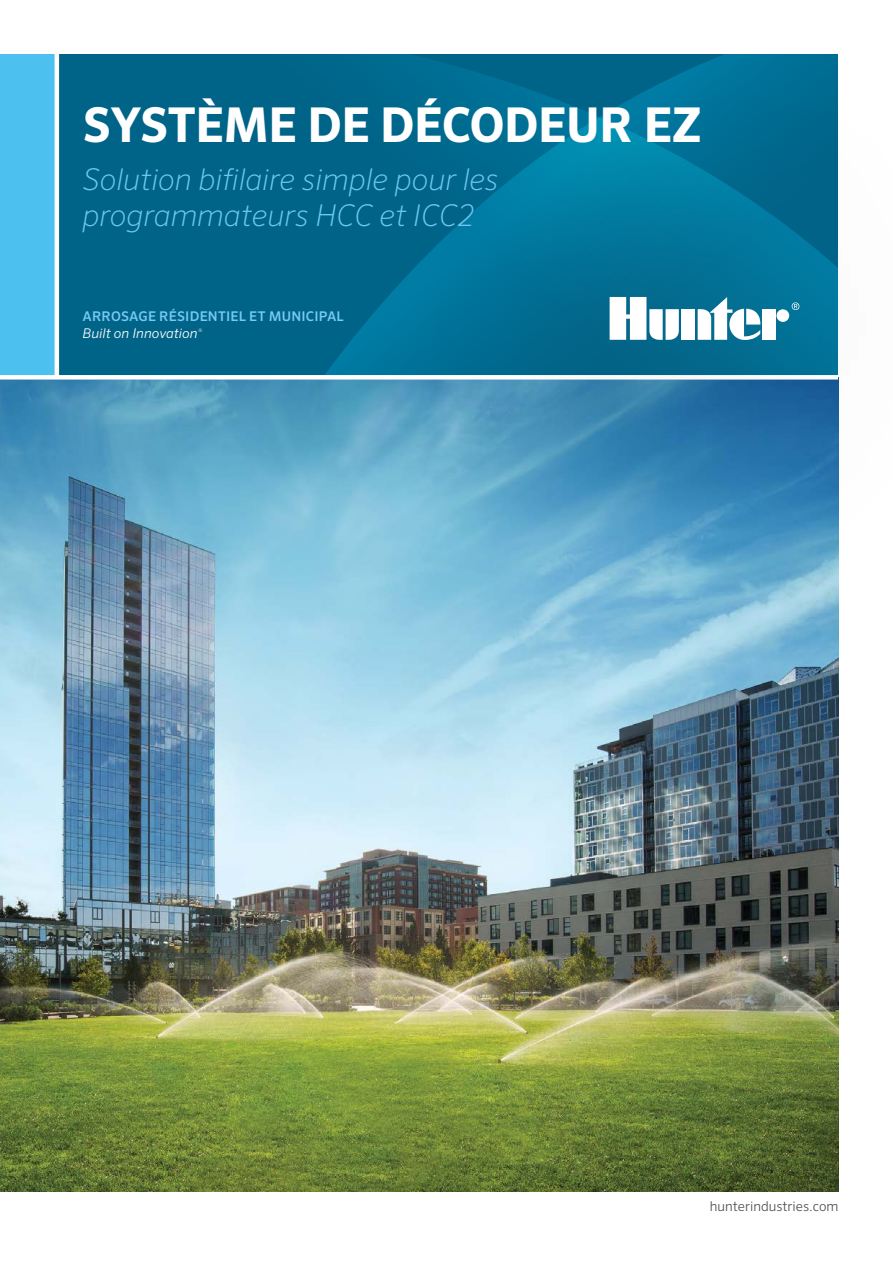
<style>
.page{position:relative;width:893px;height:1263px;background:#fff}
.page>*{position:absolute;margin:0;border:0;box-sizing:border-box;transform-origin:0 0}
.t1{font:700 48px "Sero Pro";letter-spacing:-.01em;color:#fff}
.t2{font:italic 200 30px/36px "Sero Pro";color:#6ec7f1}
.t3{font:300 13.5px "Sero Pro";color:#515254}
.t4{font:500 13.35px/17.4px "Sero Pro";letter-spacing:.015em;color:#77caf1}
.s1{font-weight:300;font-style:italic;color:#fff}
</style>
<div class="page">
<div style="left:57px;top:54px;width:781px;height:323px;background:#006488"></div>
<svg style="left:325px;top:54px;width:513px;height:321px"></svg>
<div style="left:0;top:54px;width:57px;height:322px;background:#4cc0ef"></div>
<img style="left:0;top:380px;width:838px;height:812px">
<div style="left:0;top:375px;width:838px;height:5px;background:#fff"></div>
<hr style="left:55px;top:54px;width:4px;height:323px;background:#fff">
<div style="left:399px;top:76px;width:494px;height:491px;background:#585956;opacity:.75"></div>
<svg style="left:792px;top:302px;width:7px;height:8px"></svg>
<div style="left:682px;top:309px;width:13px;height:31px;background:#fff"></div>
<div style="left:776px;top:309px;width:13px;height:13px;background:#fff;border-radius:50%"></div>
<div style="left:762px;top:309px;width:13px;height:31px;background:#fff"></div>
<svg style="left:698px;top:297px;width:63px;height:43px"></svg>
<svg style="left:610px;top:297px;width:69px;height:43px"></svg>
<h1 class="t1" style="left:83px;top:96px;width:620px">SYSTÈME DE DÉCODEUR EZ</h1>
<p class="t2" style="left:82px;top:161px;width:417px">Solution bifilaire simple pour les programmateurs HCC et ICC2</p>
<p class="t4" style="left:82px;top:307px;width:263px">ARROSAGE RÉSIDENTIEL ET MUNICIPAL<br><span class="s1">Built on Innovation</span><sup>®</sup></p>
<p class="t3" style="left:710px;top:1198px;width:130px">hunterindustries.com</p>
</div>
